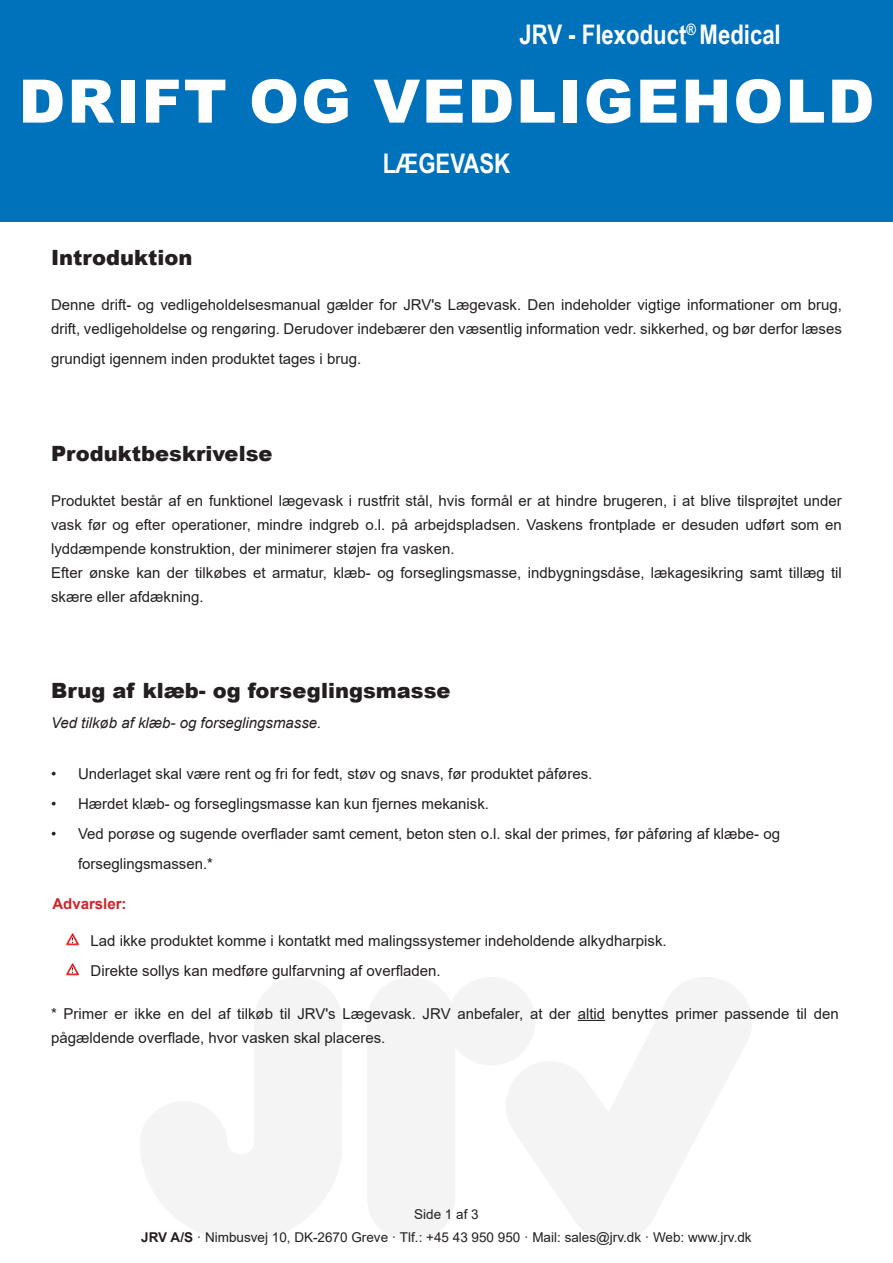
<style>
.page{position:relative;width:893px;height:1263px;background:#fff}
.page>*{position:absolute;margin:0;border:0;box-sizing:border-box;transform-origin:0 0}
.t1{font:900 60px "Arial";letter-spacing:.035em;color:#fff}
.t2{font:700 27px "Arial Narrow";color:#fff}
.t3{font:900 21px "Arial";color:#231f20}
.t4{font:15px/24px "Arial";color:#231f20}
.t5{font:italic 15px "Arial";color:#231f20}
.t6{font:700 15px "Arial";color:#d1232a}
.t7{font:13.5px "Arial";color:#231f20}
.s1{font-weight:700}
</style>
<div class="page">
<div style="left:0;top:0;width:893px;height:221px;background:#0072bb"></div>
<svg style="left:67px;top:934px;width:13px;height:11px"></svg>
<svg style="left:67px;top:964px;width:13px;height:11px"></svg>
<svg style="left:578px;top:1020px;width:27px;height:1px"></svg>
<p class="t2" style="left:520px;top:14px;width:263px">JRV - Flexoduct<sup>®</sup> Medical</p>
<p class="t1" style="left:19px;top:58px;width:857px">DRIFT OG VEDLIGEHOLD</p>
<p class="t2" style="left:383px;top:143px;width:129px">LÆGEVASK</p>
<p class="t3" style="left:51px;top:242px;width:143px">Introduktion</p>
<p class="t4" style="left:51px;top:293px;width:792px">Denne drift- og vedligeholdelsesmanual gælder for JRV's Lægevask. Den indeholder vigtige informationer om brug, drift, vedligeholdelse og rengøring. Derudover indebærer den væsentlig information vedr. sikkerhed, og bør derfor læses</p>
<p class="t4" style="left:51px;top:347px;width:312px">grundigt igennem inden produktet tages i brug.</p>
<p class="t3" style="left:51px;top:438px;width:223px">Produktbeskrivelse</p>
<p class="t4" style="left:51px;top:488px;width:792px;text-align:justify">Produktet består af en funktionel lægevask i rustfrit stål, hvis formål er at hindre brugeren, i at blive tilsprøjtet under vask før og efter operationer, mindre indgreb o.l. på arbejdspladsen. Vaskens frontplade er desuden udført som en lyddæmpende konstruktion, der minimerer støjen fra vasken.</p>
<p class="t4" style="left:51px;top:560px;width:792px">Efter ønske kan der tilkøbes et armatur, klæb- og forseglingsmasse, indbygningsdåse, lækagesikring samt tillæg til skære eller afdækning.</p>
<p class="t3" style="left:51px;top:675px;width:401px">Brug af klæb- og forseglingsmasse</p>
<p class="t5" style="left:51px;top:713px;width:272px">Ved tilkøb af klæb- og forseglingsmasse.</p>
<p class="t4" style="left:51px;top:761px;width:543px">• Underlaget skal være rent og fri for fedt, støv og snavs, før produktet påføres.</p>
<p class="t4" style="left:51px;top:791px;width:439px">• Hærdet klæb- og forseglingsmasse kan kun fjernes mekanisk.</p>
<p class="t4" style="left:78px;top:818px;width:703px;line-height:30px;text-indent:-27px">• Ved porøse og sugende overflader samt cement, beton sten o.l. skal der primes, før påføring af klæbe- og forseglingsmassen.*</p>
<p class="t6" style="left:52px;top:893px;width:76px">Advarsler:</p>
<p class="t4" style="left:91px;top:928px;width:578px">Lad ikke produktet komme i kontatkt med malingssystemer indeholdende alkydharpisk.</p>
<p class="t4" style="left:91px;top:958px;width:352px">Direkte sollys kan medføre gulfarvning af overfladen.</p>
<p class="t4" style="left:51px;top:1001px;width:789px">* Primer er ikke en del af tilkøb til JRV's Lægevask. JRV anbefaler, at der altid benyttes primer passende til den pågældende overflade, hvor vasken skal placeres.</p>
<p class="t7" style="left:414px;top:1205px;width:66px">Side 1 af 3</p>
<p class="t7" style="left:141px;top:1228px;width:612px"><span class="s1">JRV A/S</span> · Nimbusvej 10, DK-2670 Greve · Tlf.: +45 43 950 950 · Mail: sales@jrv.dk · Web: www.jrv.dk</p>
</div>
